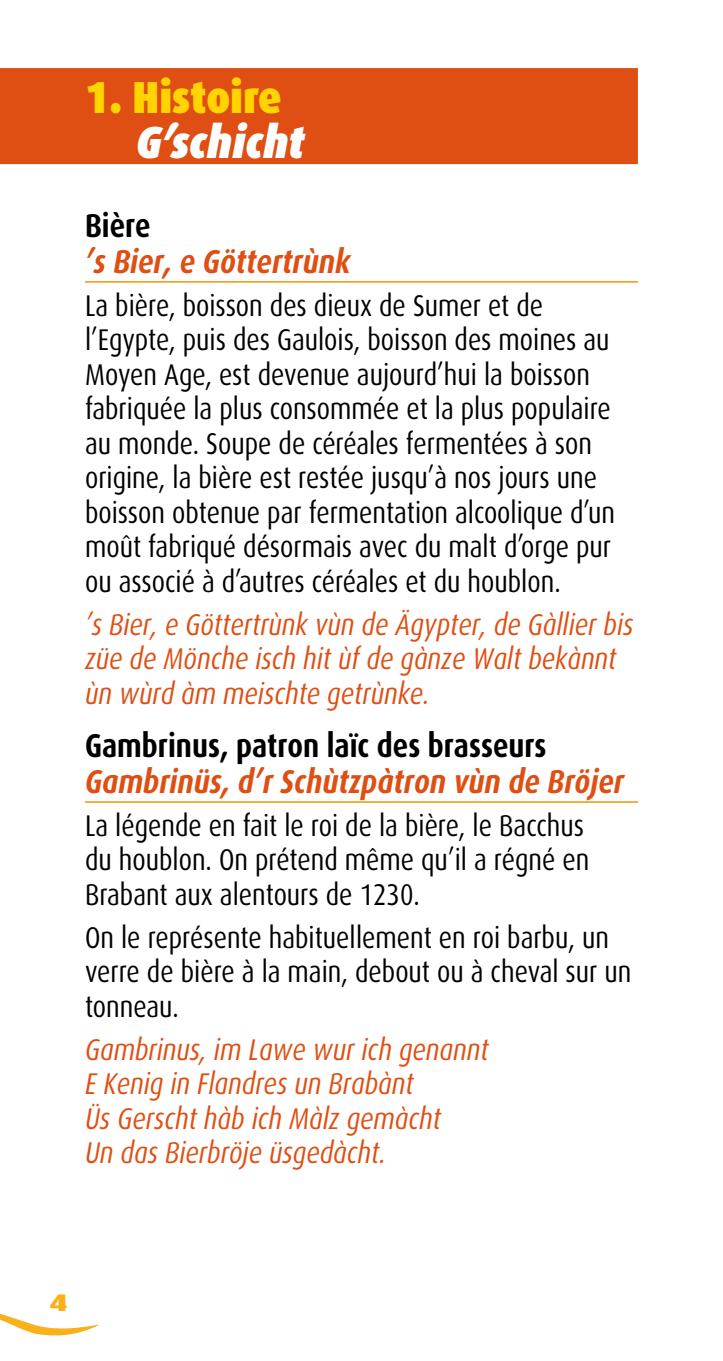
<style>
.page{position:relative;width:723px;height:1361px;background:#fff}
.page>*{position:absolute;margin:0;border:0;box-sizing:border-box;transform-origin:0 0}
.t1{font:900 45px "Dax";color:#ffd400;scale:.9 1}
.t2{font:italic 900 45px "Dax";color:#fff;scale:.9 1}
.t3{font:italic 700 33px "Dax";color:#df4f13;scale:.85 1}
.t4{font:700 33px "Dax";color:#000;scale:.85 1}
.t5{font:30px/34.5px "Dax";color:#000;scale:.85 1}
.t6{font:italic 30px/34.5px "Dax";color:#df4f13;scale:.85 1}
.t7{font:900 24px "Dax";color:#f8b119;scale:1.3 1}
</style>
<div class="page">
<svg style="left:0;top:1313px;width:98px;height:23px"></svg>
<div style="left:0;top:68px;width:638px;height:96px;background:#df4f13"></div>
<hr style="left:85px;top:281px;width:553px;height:2px;background:#f39400">
<hr style="left:85px;top:801px;width:553px;height:2px;background:#f39400">
<h1 class="t1" style="left:85px;top:72px;width:220px">1. Histoire</h1>
<h1 class="t2" style="left:136px;top:116px;width:189px">G’schicht</h1>
<p class="t4" style="left:85px;top:207px;width:79px">Bière</p>
<p class="t3" style="left:85px;top:242px;width:314px">’s Bier, e Göttertrùnk</p>
<p class="t5" style="left:85px;top:288px;width:625px">La bière, boisson des dieux de Sumer et de l’Egypte, puis des Gaulois, boisson des moines au Moyen Age, est devenue aujourd’hui la boisson fabriquée la plus consommée et la plus populaire au monde. Soupe de céréales fermentées à son origine, la bière est restée jusqu’à nos jours une boisson obtenue par fermentation alcoolique d’un moût fabriqué désormais avec du malt d’orge pur ou associé à d’autres céréales et du houblon.</p>
<p class="t6" style="left:85px;top:607px;width:646px">’s Bier, e Göttertrùnk vùn de Ägypter, de Gàllier bis züe de Mönche isch hit ùf de gànze Walt bekànnt ùn wùrd àm meischte getrùnke.</p>
<p class="t4" style="left:85px;top:727px;width:544px">Gambrinus, patron laïc des brasseurs</p>
<p class="t3" style="left:85px;top:763px;width:635px">Gambrinüs, d’r Schùtzpàtron vùn de Bröjer</p>
<p class="t5" style="left:85px;top:808px;width:595px">La légende en fait le roi de la bière, le Bacchus du houblon. On prétend même qu’il a régné en<br>Brabant aux alentours de 1230.</p>
<p class="t5" style="left:85px;top:920px;width:644px">On le représente habituellement en roi barbu, un verre de bière à la main, debout ou à cheval sur un tonneau.</p>
<p class="t6" style="left:85px;top:1032px;width:476px">Gambrinus, im Lawe wur ich genannt<br>E Kenig in Flandres un Brabànt<br>Üs Gerscht hàb ich Màlz gemàcht<br>Un das Bierbröje üsgedàcht.</p>
<p class="t7" style="left:49px;top:1289px;width:16px">4</p>
</div>
